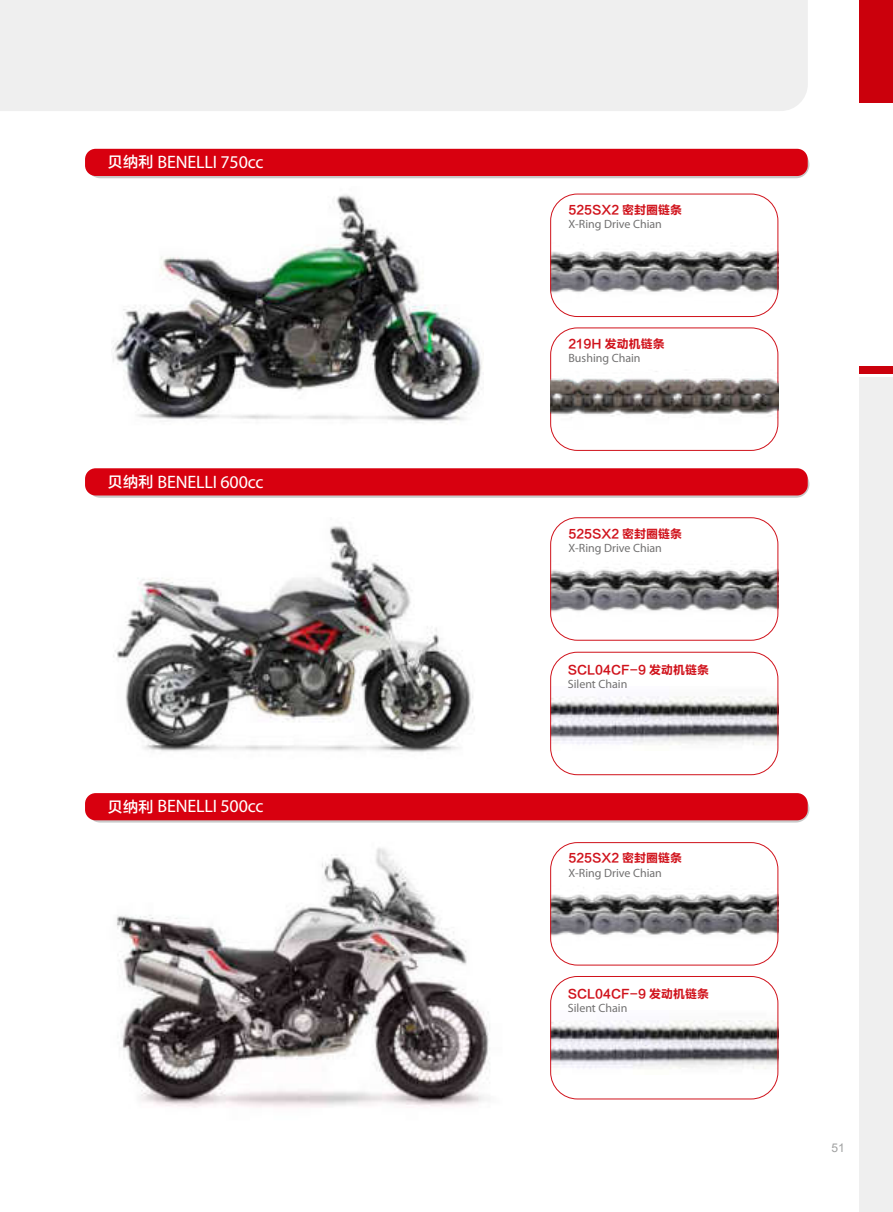
<style>
.page{position:relative;width:893px;height:1212px;background:#fff}
.page>*{position:absolute;margin:0;border:0;box-sizing:border-box;transform-origin:0 0}
.t1{font:18px "Myriad Pro";letter-spacing:-.01em;color:#fff}
.t2{font:12px "Myriad Pro";color:#727171}
.t3{font:12px "FZLTCHJW GB1 0";color:#d0121b}
.t4{font:12px "Arial";color:#9fa0a0}
.s1{font-family:"FZLTZHK GBK1 0";font-size:15px}
</style>
<div class="page">
<div style="left:0;top:0;width:808px;height:111px;background:#efefef"></div>
<div style="left:859px;top:377px;width:34px;height:835px;background:#efefef"></div>
<div style="left:859px;top:366px;width:34px;height:7px;background:#cb000c"></div>
<div style="left:859px;top:0;width:34px;height:103px;background:#cb000c"></div>
<img style="left:112px;top:194px;width:370px;height:229px">
<img style="left:89px;top:818px;width:436px;height:290px">
<div style="left:87px;top:151px;width:722px;height:27px;background:#c9caca;border-radius:14px"></div>
<div style="left:85px;top:149px;width:723px;height:27px;background:#d8000f;border-radius:11px"></div>
<img style="left:550px;top:250px;width:228px;height:53px">
<div style="left:550px;top:194px;width:228px;height:123px;border:1px solid #d0121b;border-radius:27px"></div>
<div style="left:550px;top:328px;width:228px;height:123px;border:1px solid #d0121b;border-radius:27px"></div>
<img style="left:550px;top:359px;width:228px;height:71px">
<img style="left:552px;top:1020px;width:224px;height:49px">
<div style="left:550px;top:976px;width:228px;height:123px;border:1px solid #d0121b;border-radius:27px"></div>
<img style="left:552px;top:696px;width:224px;height:49px">
<div style="left:550px;top:652px;width:228px;height:123px;border:1px solid #d0121b;border-radius:27px"></div>
<div style="left:87px;top:470px;width:722px;height:28px;background:linear-gradient(to right,#c9c9c9,#c9caca);border-radius:14px"></div>
<div style="left:85px;top:468px;width:723px;height:27px;background:#d8000f;border-radius:11px"></div>
<div style="left:87px;top:795px;width:722px;height:27px;background:#cd878c;border-radius:14px"></div>
<div style="left:85px;top:793px;width:723px;height:27px;background:#d8000f;border-radius:11px"></div>
<img style="left:550px;top:893px;width:228px;height:53px">
<div style="left:550px;top:842px;width:228px;height:123px;border:1px solid #d0121b;border-radius:27px"></div>
<img style="left:550px;top:567px;width:228px;height:54px">
<div style="left:550px;top:517px;width:228px;height:123px;border:1px solid #d0121b;border-radius:27px"></div>
<img style="left:113px;top:526px;width:362px;height:226px">
<h1 class="t1" style="left:108px;top:155px;width:157px"><span class="s1">贝纳利</span> BENELLI 750cc</h1>
<h1 class="t1" style="left:108px;top:475px;width:157px"><span class="s1">贝纳利</span> BENELLI 600cc</h1>
<h1 class="t1" style="left:108px;top:799px;width:157px"><span class="s1">贝纳利</span> BENELLI 500cc</h1>
<p class="t3" style="left:568px;top:203px;width:115px">525SX2 密封圈链条</p>
<p class="t2" style="left:568px;top:219px;width:95px">X-Ring Drive Chian</p>
<p class="t3" style="left:568px;top:337px;width:98px">219H 发动机链条</p>
<p class="t2" style="left:568px;top:353px;width:74px">Bushing Chain</p>
<p class="t3" style="left:568px;top:527px;width:115px">525SX2 密封圈链条</p>
<p class="t2" style="left:568px;top:543px;width:95px">X-Ring Drive Chian</p>
<p class="t3" style="left:568px;top:663px;width:143px">SCL04CF-9 发动机链条</p>
<p class="t2" style="left:568px;top:679px;width:61px">Silent Chain</p>
<p class="t3" style="left:568px;top:852px;width:115px">525SX2 密封圈链条</p>
<p class="t2" style="left:568px;top:868px;width:95px">X-Ring Drive Chian</p>
<p class="t3" style="left:568px;top:987px;width:143px">SCL04CF-9 发动机链条</p>
<p class="t2" style="left:568px;top:1003px;width:61px">Silent Chain</p>
<p class="t4" style="left:831px;top:1141px;width:15px">51</p>
</div>
